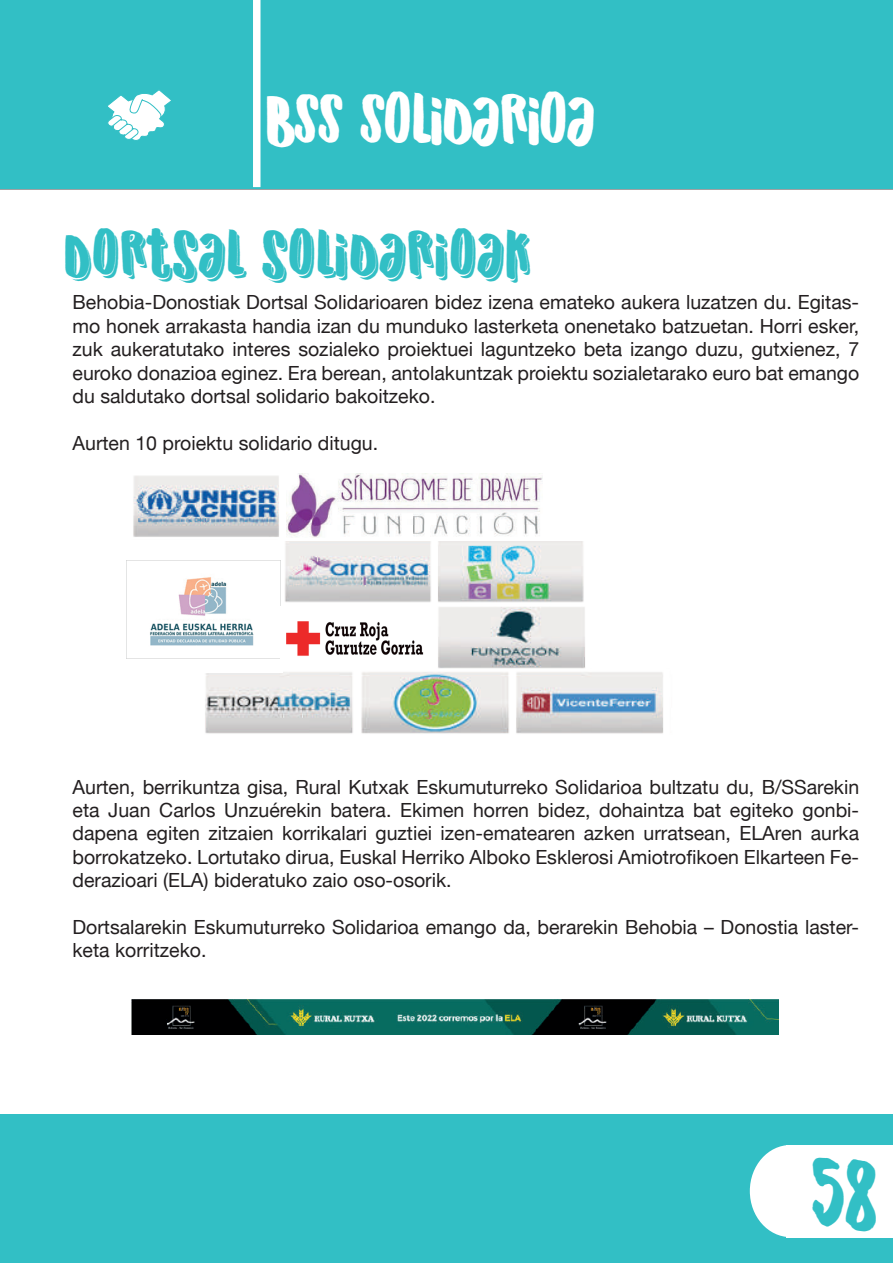
<style>
.page{position:relative;width:893px;height:1263px;background:#fff}
.page>*{position:absolute;margin:0;border:0;box-sizing:border-box;transform-origin:0 0}
.t1{font:42px "Hand Originals";color:#32bfc5}
.t2{font:30px "Hand Originals";color:#fff}
.t3{font:27px "Originalsis Out";color:#32bfc5}
.t4{font:19.5px/23.4px "Helvetica Neue LT";color:#231f20;text-align:justify}
</style>
<div class="page">
<hr style="left:0;top:189px;width:893px;height:1px;background:#5f5f62">
<div style="left:0;top:0;width:893px;height:188px;background:#32bfc5"></div>
<div style="left:0;top:1114px;width:893px;height:149px;background:#32bfc5"></div>
<div style="left:787px;top:1145px;width:106px;height:92px;background:#fff"></div>
<div style="left:750px;top:1145px;width:81px;height:92px;background:#fff;border-radius:50%"></div>
<svg style="left:108px;top:90px;width:63px;height:51px"></svg>
<div style="left:253px;top:0;width:7px;height:187px;background:#fff"></div>
<img style="left:126px;top:476px;width:537px;height:258px">
<div style="left:588px;top:474px;width:151px;height:194px;background:#fff"></div>
<div style="left:280px;top:472px;width:312px;height:68px;background:#fff"></div>
<div style="left:127px;top:540px;width:155px;height:62px;background:#fff"></div>
<div style="left:122px;top:602px;width:161px;height:71px;background:#fff"></div>
<img style="left:286px;top:473px;width:256px;height:65px">
<img style="left:150px;top:577px;width:104px;height:69px">
<div style="left:281px;top:606px;width:153px;height:63px;background:#fff"></div>
<img style="left:286px;top:621px;width:138px;height:35px">
<img style="left:132px;top:1000px;width:647px;height:35px">
<h2 class="t2" style="left:266px;top:109px;width:331px">BSS SOLIDARIOA</h2>
<h3 class="t3" style="left:64px;top:243px;width:469px">DORTSAL SOLIDARIOAK</h3>
<p class="t4" style="left:73px;top:291px;width:788px">Behobia-Donostiak Dortsal Solidarioaren bidez izena emateko aukera luzatzen du. Egitas&shy;mo honek arrakasta handia izan du munduko lasterketa onenetako batzuetan. Horri esker, zuk aukeratutako interes sozialeko proiektuei laguntzeko beta izango duzu, gutxienez, 7 euroko donazioa eginez. Era berean, antolakuntzak proiektu sozialetarako euro bat emango du saldutako dortsal solidario bakoitzeko.</p>
<p class="t4" style="left:73px;top:431px;width:307px">Aurten 10 proiektu solidario ditugu.</p>
<p class="t4" style="left:73px;top:775px;width:788px">Aurten, berrikuntza gisa, Rural Kutxak Eskumuturreko Solidarioa bultzatu du, B/SSarekin eta Juan Carlos Unzuérekin batera. Ekimen horren bidez, dohaintza bat egiteko gonbi&shy;dapena egiten zitzaien korrikalari guztiei izen-ematearen azken urratsean, ELAren aurka borrokatzeko. Lortutako dirua, Euskal Herriko Alboko Esklerosi Amiotrofikoen Elkarteen Fe&shy;derazioari (ELA) bideratuko zaio oso-osorik.</p>
<p class="t4" style="left:73px;top:915px;width:788px">Dortsalarekin Eskumuturreko Solidarioa emango da, berarekin Behobia – Donostia laster&shy;keta korritzeko.</p>
<h1 class="t1" style="left:810px;top:1180px;width:68px">58</h1>
</div>
